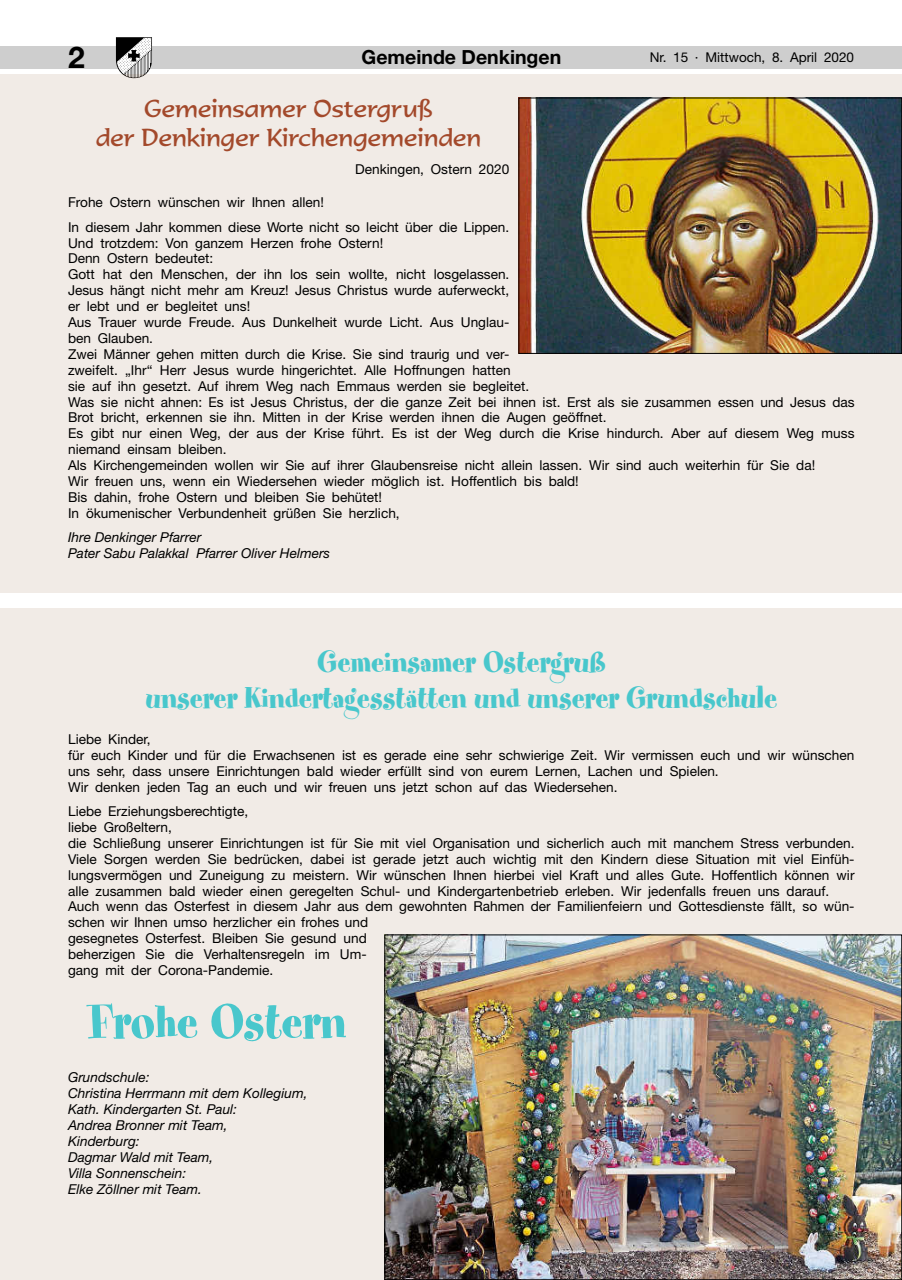
<style>
.page{position:relative;width:902px;height:1280px;background:#fff}
.page>*{position:absolute;margin:0;border:0;box-sizing:border-box;transform-origin:0 0}
.t1{font:54px "Spumoni";color:#49c7cc}
.t2{font:33px/36px "Spumoni";color:#49c7cc;text-align:center}
.t3{font:700 30px "Helvetica Neue";color:#000}
.t4{font:24px/28.5px "Formal 436 BT";color:#a3492b;text-align:center}
.t5{font:700 19.5px "Helvetica Neue";color:#000}
.t6{font:13.65px/15.9px "Helvetica Neue";color:#000}
.t7{font:italic 13.65px/15.9px "Helvetica Neue";color:#000}
.t8{font:13.5px "Helvetica Neue";color:#000}
</style>
<div class="page">
<div style="left:0;top:47px;width:901px;height:22px;background:#cecece"></div>
<svg style="left:116px;top:37px;width:36px;height:38px"></svg>
<div style="left:0;top:608px;width:901px;height:672px;background:#f1ebe6"></div>
<div style="left:0;top:75px;width:901px;height:518px;background:#f1ebe6"></div>
<img style="left:386px;top:937px;width:513px;height:341px">
<img style="left:520px;top:100px;width:379px;height:252px">
<div style="left:518px;top:98px;width:383px;height:256px;border:1px solid #000"></div>
<h3 class="t3" style="left:68px;top:39px;width:18px">2</h3>
<h3 class="t5" style="left:361px;top:45px;width:201px">Gemeinde Denkingen</h3>
<p class="t8" style="left:649px;top:49px;width:206px">Nr. 15 · Mittwoch, 8. April 2020</p>
<h3 class="t4" style="left:96px;top:94px;width:387px">Gemeinsamer Ostergruß<br>der Denkinger Kirchengemeinden</h3>
<p class="t6" style="left:355px;top:161px;width:155px">Denkingen, Ostern 2020</p>
<p class="t6" style="left:68px;top:190px;width:442px;line-height:24.5px">Frohe Ostern wünschen wir Ihnen allen!<br>In diesem Jahr kommen diese Worte nicht so leicht über die Lippen.</p>
<p class="t6" style="left:68px;top:234px;width:788px">Und trotzdem: Von ganzem Herzen frohe Ostern!<br>Denn Ostern bedeutet:<br>Gott hat den Menschen, der ihn los sein wollte, nicht losgelassen.<br>Jesus hängt nicht mehr am Kreuz! Jesus Christus wurde auferweckt,<br>er lebt und er begleitet uns!<br>Aus Trauer wurde Freude. Aus Dunkelheit wurde Licht. Aus Unglau-<br>ben Glauben.<br>Zwei Männer gehen mitten durch die Krise. Sie sind traurig und ver-<br>zweifelt. „Ihr“ Herr Jesus wurde hingerichtet. Alle Hoffnungen hatten<br>sie auf ihn gesetzt. Auf ihrem Weg nach Emmaus werden sie begleitet.<br>Was sie nicht ahnen: Es ist Jesus Christus, der die ganze Zeit bei ihnen ist. Erst als sie zusammen essen und Jesus das Brot bricht, erkennen sie ihn. Mitten in der Krise werden ihnen die Augen geöffnet.<br>Es gibt nur einen Weg, der aus der Krise führt. Es ist der Weg durch die Krise hindurch. Aber auf diesem Weg muss niemand einsam bleiben.<br>Als Kirchengemeinden wollen wir Sie auf ihrer Glaubensreise nicht allein lassen. Wir sind auch weiterhin für Sie da!<br>Wir freuen uns, wenn ein Wiedersehen wieder möglich ist. Hoffentlich bis bald!<br>Bis dahin, frohe Ostern und bleiben Sie behütet!<br>In ökumenischer Verbundenheit grüßen Sie herzlich,</p>
<p class="t7" style="left:68px;top:529px;width:263px">Ihre Denkinger Pfarrer<br>Pater Sabu Palakkal Pfarrer Oliver Helmers</p>
<h2 class="t2" style="left:145px;top:646px;width:633px">Gemeinsamer Ostergruß<br>unserer Kindertagesstätten und unserer Grundschule</h2>
<p class="t6" style="left:68px;top:731px;width:787px">Liebe Kinder,<br>für euch Kinder und für die Erwachsenen ist es gerade eine sehr schwierige Zeit. Wir vermissen euch und wir wünschen uns sehr, dass unsere Einrichtungen bald wieder erfüllt sind von eurem Lernen, Lachen und Spielen.<br>Wir denken jeden Tag an euch und wir freuen uns jetzt schon auf das Wiedersehen.</p>
<p class="t6" style="left:68px;top:803px;width:788px">Liebe Erziehungsberechtigte,<br>liebe Großeltern,<br>die Schließung unserer Einrichtungen ist für Sie mit viel Organisation und sicherlich auch mit manchem Stress verbunden.<br>Viele Sorgen werden Sie bedrücken, dabei ist gerade jetzt auch wichtig mit den Kindern diese Situation mit viel Einfüh&shy;lungsvermögen und Zuneigung zu meistern. Wir wünschen Ihnen hierbei viel Kraft und alles Gute. Hoffentlich können wir alle zusammen bald wieder einen geregelten Schul- und Kindergartenbetrieb erleben. Wir jedenfalls freuen uns darauf.<br>Auch wenn das Osterfest in diesem Jahr aus dem gewohnten Rahmen der Familienfeiern und Gottesdienste fällt, so wün&shy;schen wir Ihnen umso herzlicher ein frohes und<br>gesegnetes Osterfest. Bleiben Sie gesund und<br>beherzigen Sie die Verhaltensregeln im Um-<br>gang mit der Corona-Pandemie.</p>
<h1 class="t1" style="left:89px;top:994px;width:259px">Frohe Ostern</h1>
<p class="t7" style="left:68px;top:1069px;width:241px">Grundschule:<br>Christina Herrmann mit dem Kollegium,<br>Kath. Kindergarten St. Paul:<br>Andrea Bronner mit Team,<br>Kinderburg:<br>Dagmar Wald mit Team,<br>Villa Sonnenschein:<br>Elke Zöllner mit Team.</p>
</div>
